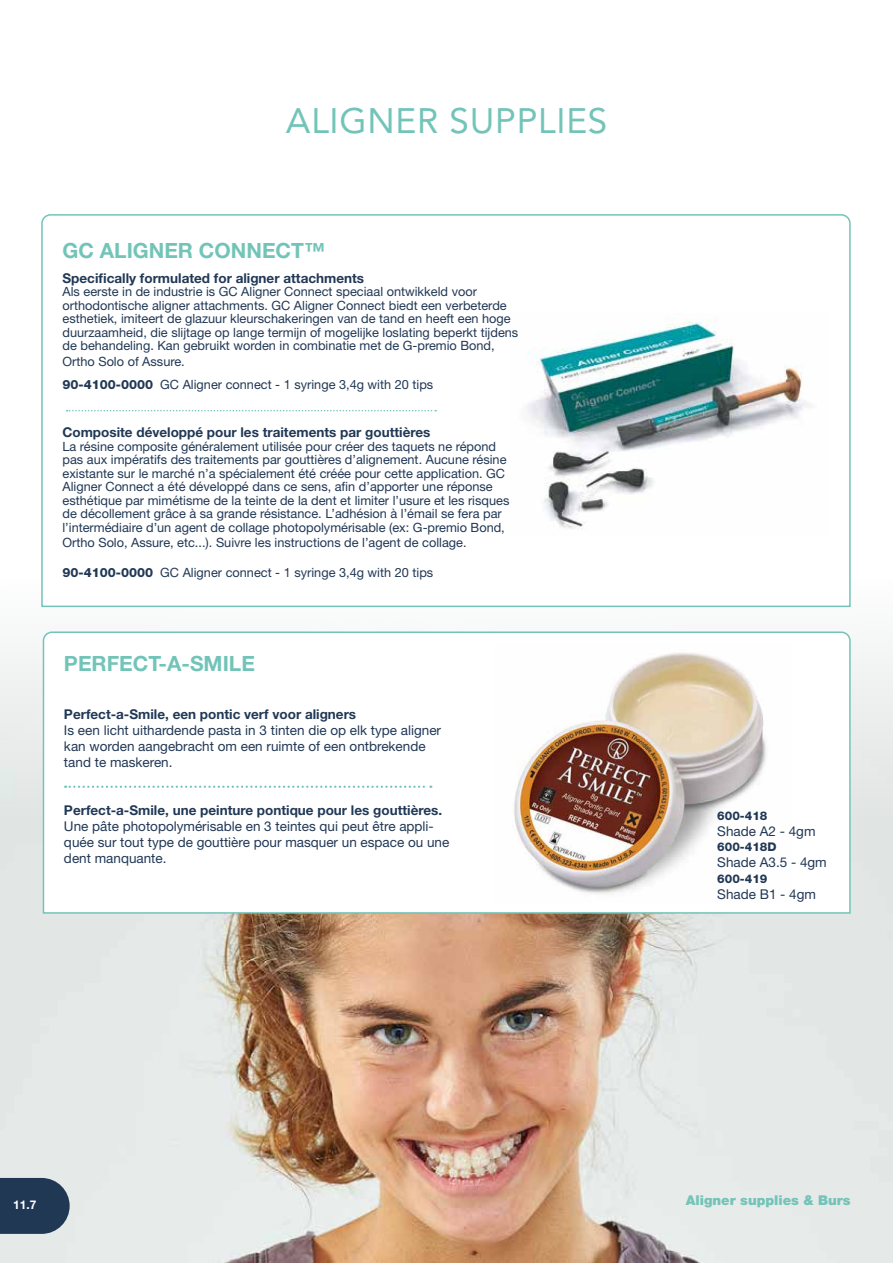
<style>
.page{position:relative;width:893px;height:1263px;background:#fff}
.page>*{position:absolute;margin:0;border:0;box-sizing:border-box;transform-origin:0 0}
.t1{font:35.1px "Avenir LT Std";letter-spacing:.02em;color:#73c4b8}
.t2{font:700 21px "Helvetica Neue LT Std";color:#73c4b8}
.t3{font:13.5px/15.8px "Helvetica Neue LT Std";color:#213855}
.t4{font:700 13.5px "Helvetica Neue LT Std";color:#213855}
.t5{font:900 13.5px "Helvetica Neue LT Std";color:#73c4b8}
.t6{font:12.75px/13.5px "Helvetica Neue LT Std";color:#213855}
.t7{font:800 12px "Helvetica Neue LT Std";color:#213855}
.t8{font:700 12px "Helvetica Neue";color:#fff}
.s1{font-weight:800}
</style>
<div class="page">
<img style="left:0;top:650px;width:893px;height:613px">
<svg style="left:0;top:1178px;width:70px;height:56px;background:#334862"></svg>
<svg style="left:42px;top:631px;width:809px;height:283px"></svg>
<img style="left:494px;top:644px;width:298px;height:258px">
<svg style="left:65px;top:786px;width:366px;height:2px"></svg>
<svg style="left:41px;top:214px;width:810px;height:394px"></svg>
<svg style="left:67px;top:410px;width:369px;height:1px"></svg>
<img style="left:510px;top:313px;width:318px;height:222px">
<h1 class="t1" style="left:286px;top:100px;width:323px">ALIGNER SUPPLIES</h1>
<h2 class="t2" style="left:62px;top:238px;width:264px">GC ALIGNER CONNECT™</h2>
<p class="t4" style="left:62px;top:269px;width:303px">Specifically formulated for aligner attachments</p>
<p class="t6" style="left:62px;top:285px;width:457px">Als eerste in de industrie is GC Aligner Connect speciaal ontwikkeld voor orthodontische aligner attachments. GC Aligner Connect biedt een verbeterde esthetiek, imiteert de glazuur kleurschakeringen van de tand en heeft een hoge duurzaamheid, die slijtage op lange termijn of mogelijke loslating beperkt tijdens de behandeling. Kan gebruikt worden in combinatie met de G-premio Bond,</p>
<p class="t6" style="left:62px;top:349px;width:372px;line-height:23.5px">Ortho Solo of Assure.<br><span class="s1">90-4100-0000</span> GC Aligner connect - 1 syringe 3,4g with 20 tips</p>
<p class="t4" style="left:62px;top:424px;width:369px">Composite développé pour les traitements par gouttières</p>
<p class="t6" style="left:62px;top:439px;width:448px">La résine composite généralement utilisée pour créer des taquets ne répond pas aux impératifs des traitements par gouttières d’alignement. Aucune résine existante sur le marché n’a spécialement été créée pour cette application. GC Aligner Connect a été développé dans ce sens, afin d’apporter une réponse esthétique par mimétisme de la teinte de la dent et limiter l’usure et les risques de décollement grâce à sa grande résistance. L’adhésion à l’émail se fera par l’intermédiaire d’un agent de collage photopolymérisable (ex: G-premio Bond,</p>
<p class="t6" style="left:62px;top:535px;width:406px">Ortho Solo, Assure, etc...). Suivre les instructions de l’agent de collage.</p>
<p class="t6" style="left:62px;top:565px;width:372px"><span class="s1">90-4100-0000</span> GC Aligner connect - 1 syringe 3,4g with 20 tips</p>
<h2 class="t2" style="left:64px;top:650px;width:192px">PERFECT-A-SMILE</h2>
<p class="t4" style="left:64px;top:706px;width:294px">Perfect-a-Smile, een pontic verf voor aligners</p>
<p class="t3" style="left:64px;top:722px;width:379px">Is een licht uithardende pasta in 3 tinten die op elk type aligner kan worden aangebracht om een ruimte of een ontbrekende tand te maskeren.</p>
<p class="t4" style="left:64px;top:802px;width:380px">Perfect-a-Smile, une peinture pontique pour les gouttières.</p>
<p class="t3" style="left:64px;top:818px;width:387px">Une pâte photopolymérisable en 3 teintes qui peut être appli&shy;quée sur tout type de gouttière pour masquer un espace ou une dent manquante.</p>
<p class="t7" style="left:717px;top:808px;width:52px">600-418</p>
<p class="t3" style="left:717px;top:823px;width:100px">Shade A2 - 4gm</p>
<p class="t7" style="left:717px;top:840px;width:61px">600-418D</p>
<p class="t3" style="left:717px;top:854px;width:111px">Shade A3.5 - 4gm</p>
<p class="t7" style="left:717px;top:871px;width:52px">600-419</p>
<p class="t3" style="left:717px;top:886px;width:100px">Shade B1 - 4gm</p>
<p class="t8" style="left:13px;top:1196px;width:25px">11.7</p>
<p class="t5" style="left:686px;top:1192px;width:166px">Aligner supplies &amp; Burs</p>
</div>
